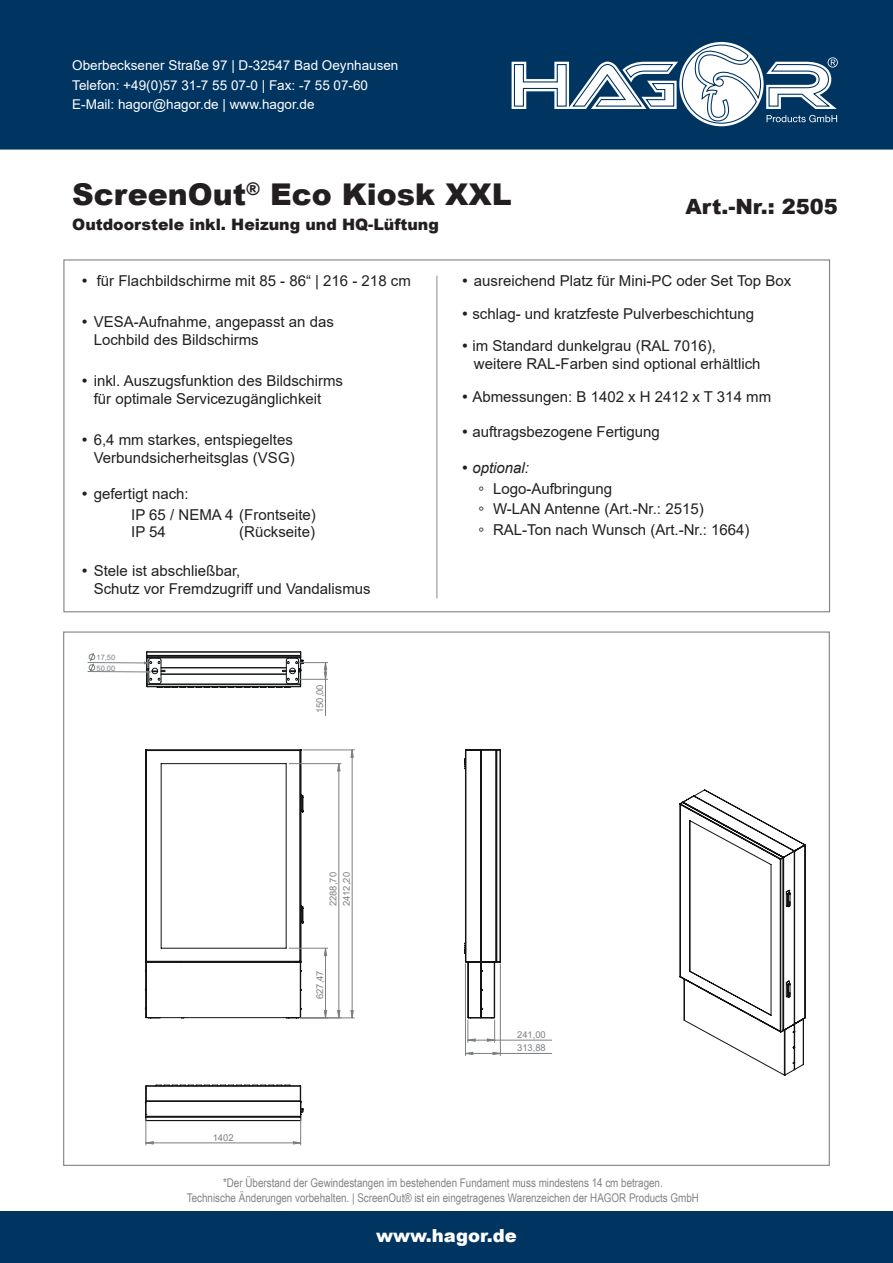
<style>
.page{position:relative;width:893px;height:1263px;background:#fff}
.page>*{position:absolute;margin:0;border:0;box-sizing:border-box;transform-origin:0 0}
.t1{font:900 30px "Arial";color:#231f20}
.t2{font:900 21px "Arial";color:#231f20}
.t3{font:900 18px "Arial";color:#fff}
.t4{font:900 15.75px "Arial";color:#231f20}
.t5{font:15px/18px "Arial";color:#231f20}
.t6{font:italic 15px "Arial";color:#231f20}
.t7{font:13.5px/19.5px "Arial";color:#fff}
.t8{font:12px/15px "Arial Narrow";color:#808285;text-align:center}
.t9{font:9.45px "Arial";color:#7c7f81}
.t10{font:7.5px "Arial";color:#7c7f81}
</style>
<div class="page">
<div style="left:0;top:1212px;width:893px;height:51px;background:#003562"></div>
<div style="left:0;top:0;width:893px;height:150px;background:#003562"></div>
<svg style="left:483px;top:39px;width:376px;height:92px"></svg>
<svg style="left:679px;top:789px;width:127px;height:287px"></svg>
<hr style="left:88px;top:671px;width:60px;height:1px;background:#7c7f81">
<hr style="left:301px;top:1017px;width:53px;height:1px;background:#7c7f81">
<hr style="left:303px;top:750px;width:51px;height:1px;background:#7c7f81">
<hr style="left:289px;top:763px;width:52px;height:1px;background:#7c7f81">
<hr style="left:325px;top:679px;width:1px;height:37px;background:#7c7f81">
<svg style="left:350px;top:749px;width:4px;height:269px"></svg>
<svg style="left:144px;top:749px;width:196px;height:269px"></svg>
<hr style="left:495px;top:1040px;width:57px;height:1px;background:#7c7f81">
<hr style="left:465px;top:964px;width:1px;height:92px;background:#7c7f81">
<hr style="left:500px;top:964px;width:1px;height:92px;background:#7c7f81">
<hr style="left:500px;top:1053px;width:52px;height:1px;background:#7c7f81">
<svg style="left:464px;top:749px;width:37px;height:293px"></svg>
<svg style="left:466px;top:1052px;width:35px;height:3px"></svg>
<svg style="left:144px;top:1084px;width:160px;height:61px"></svg>
<svg style="left:89px;top:653px;width:6px;height:18px"></svg>
<hr style="left:88px;top:662px;width:57px;height:1px;background:#7c7f81">
<svg style="left:144px;top:651px;width:184px;height:37px"></svg>
<hr style="left:436px;top:276px;width:2px;height:322px;background:#b0b1b5">
<p class="t7" style="left:72px;top:56px;width:328px">Oberbecksener Straße 97 | D-32547 Bad Oeynhausen<br>Telefon: +49(0)57 31-7 55 07-0 | Fax: -7 55 07-60<br>E-Mail: hagor@hagor.de | www.hagor.de</p>
<h1 class="t1" style="left:72px;top:172px;width:441px">ScreenOut<sup>®</sup> Eco Kiosk XXL</h1>
<p class="t4" style="left:72px;top:213px;width:368px">Outdoorstele inkl. Heizung und HQ-Lüftung</p>
<h2 class="t2" style="left:685px;top:191px;width:154px">Art.-Nr.: 2505</h2>
<p class="t5" style="left:97px;top:272px;width:315px">für Flachbildschirme mit 85 - 86“ | 216 - 218 cm</p>
<p class="t5" style="left:94px;top:313px;width:242px">VESA-Aufnahme, angepasst an das<br>Lochbild des Bildschirms</p>
<p class="t5" style="left:94px;top:372px;width:251px">inkl. Auszugsfunktion des Bildschirms für optimale Servicezugänglichkeit</p>
<p class="t5" style="left:94px;top:431px;width:202px">6,4 mm starkes, entspiegeltes<br>Verbundsicherheitsglas (VSG)</p>
<p class="t5" style="left:131px;top:483px;width:186px;line-height:21px;text-indent:-38px">gefertigt nach:<br>IP 65 / NEMA 4 (Frontseite)</p>
<p class="t5" style="left:131px;top:523px;width:36px">IP 54</p>
<p class="t5" style="left:239px;top:523px;width:77px">(Rückseite)</p>
<p class="t5" style="left:94px;top:562px;width:279px">Stele ist abschließbar,<br>Schutz vor Fremdzugriff und Vandalismus</p>
<p class="t10" style="left:97px;top:652px;width:20px;rotate:1deg">17,50</p>
<p class="t10" style="left:97px;top:663px;width:20px;rotate:1deg">50,00</p>
<p class="t9" style="left:313px;top:713px;width:30px;rotate:-90deg">150,00</p>
<p class="t5" style="left:472px;top:265px;width:320px;line-height:32.5px">ausreichend Platz für Mini-PC oder Set Top Box schlag- und kratzfeste Pulverbeschichtung<br>im Standard dunkelgrau (RAL 7016),</p>
<p class="t5" style="left:472px;top:348px;width:300px;line-height:32.5px">weitere RAL-Farben sind optional erhältlich<br>Abmessungen: B 1402 x H 2412 x T 314 mm</p>
<p class="t5" style="left:472px;top:423px;width:189px">auftragsbezogene Fertigung</p>
<p class="t6" style="left:472px;top:458px;width:58px">optional:</p>
<p class="t5" style="left:493px;top:478px;width:258px;line-height:20.5px">Logo-Aufbringung<br>W-LAN Antenne (Art.-Nr.: 2515)<br>RAL-Ton nach Wunsch (Art.-Nr.: 1664)</p>
<p class="t9" style="left:213px;top:1131px;width:22px">1402</p>
<p class="t9" style="left:327px;top:906px;width:35px;rotate:-90deg">2288,70</p>
<p class="t9" style="left:340px;top:906px;width:35px;rotate:-90deg">2412,20</p>
<p class="t9" style="left:313px;top:999px;width:30px;rotate:-90deg">627,47</p>
<p class="t9" style="left:517px;top:1028px;width:30px">241,00</p>
<p class="t9" style="left:517px;top:1041px;width:30px">313,88</p>
<p class="t8" style="left:187px;top:1175px;width:514px">*Der Überstand der Gewindestangen im bestehenden Fundament muss mindestens 14 cm betragen.<br>Technische Änderungen vorbehalten. | ScreenOut® ist ein eingetragenes Warenzeichen der HAGOR Products GmbH</p>
<p class="t3" style="left:376px;top:1222px;width:142px">www.hagor.de</p>
</div>
